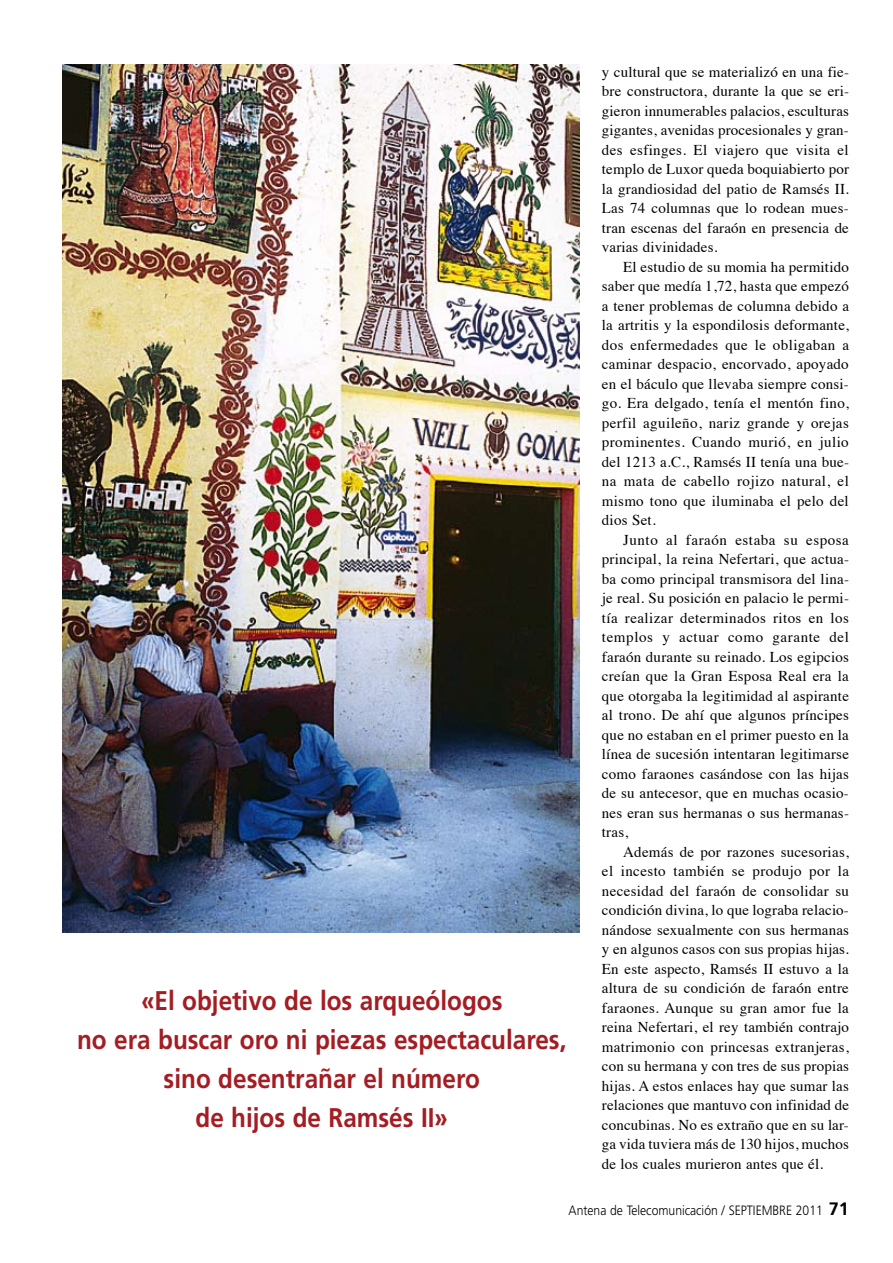
<style>
.page{position:relative;width:893px;height:1263px;background:#fff}
.page>*{position:absolute;margin:0;border:0;box-sizing:border-box;transform-origin:0 0}
.t1{font:700 27px/39px "Frutiger";color:#a41d23;text-align:center;scale:.9 1}
.t2{font:15px/19.5px "Times";letter-spacing:.015em;color:#000;text-align:justify}
.t3{font:300 13.5px "Frutiger";color:#000;scale:.9 1}
.s1{font-weight:700;font-size:18px}
</style>
<div class="page">
<img style="left:62px;top:64px;width:518px;height:868px">
<h1 class="t1" style="left:77px;top:981px;width:545px">«El objetivo de los arqueólogos<br>no era buscar oro ni piezas espectaculares, sino desentrañar el número<br>de hijos de Ramsés II»</h1>
<p class="t2" style="left:602px;top:60px;width:249px">y cultural que se materializó en una fie&shy;bre constructora, durante la que se eri&shy;gieron innumerables palacios, esculturas gigantes, avenidas procesionales y gran&shy;des esfinges. El viajero que visita el templo de Luxor queda boquiabierto por la grandiosidad del patio de Ramsés II.<br>Las 74 columnas que lo rodean mues&shy;tran escenas del faraón en presencia de varias divinidades.</p>
<p class="t2" style="left:602px;top:255px;width:249px;text-indent:21px">El estudio de su momia ha permitido saber que medía 1,72, hasta que empezó a tener problemas de columna debido a la artritis y la espondilosis deformante, dos enfermedades que le obligaban a caminar despacio, encorvado, apoyado en el báculo que llevaba siempre consi&shy;go. Era delgado, tenía el mentón fino, perfil aguileño, nariz grande y orejas prominentes. Cuando murió, en julio del 1213 a.C., Ramsés II tenía una bue&shy;na mata de cabello rojizo natural, el mismo tono que iluminaba el pelo del dios Set.</p>
<p class="t2" style="left:602px;top:528px;width:249px;text-indent:21px">Junto al faraón estaba su esposa principal, la reina Nefertari, que actua&shy;ba como principal transmisora del lina&shy;je real. Su posición en palacio le permi&shy;tía realizar determinados ritos en los templos y actuar como garante del faraón durante su reinado. Los egipcios creían que la Gran Esposa Real era la que otorgaba la legitimidad al aspirante al trono. De ahí que algunos príncipes que no estaban en el primer puesto en la línea de sucesión intentaran legitimarse como faraones casándose con las hijas de su antecesor, que en muchas ocasio&shy;nes eran sus hermanas o sus hermanas&shy;tras,</p>
<p class="t2" style="left:602px;top:840px;width:249px;text-indent:21px">Además de por razones sucesorias, el incesto también se produjo por la necesidad del faraón de consolidar su condición divina, lo que lograba relacio&shy;nándose sexualmente con sus hermanas y en algunos casos con sus propias hijas.<br>En este aspecto, Ramsés II estuvo a la altura de su condición de faraón entre faraones. Aunque su gran amor fue la reina Nefertari, el rey también contrajo matrimonio con princesas extranjeras, con su hermana y con tres de sus propias hijas. A estos enlaces hay que sumar las relaciones que mantuvo con infinidad de concubinas. No es extraño que en su lar&shy;ga vida tuviera más de 130 hijos, muchos de los cuales murieron antes que él.</p>
<p class="t3" style="left:569px;top:1202px;width:313px">Antena de Telecomunicación / SEPTIEMBRE 2011 <span class="s1">71</span></p>
</div>
